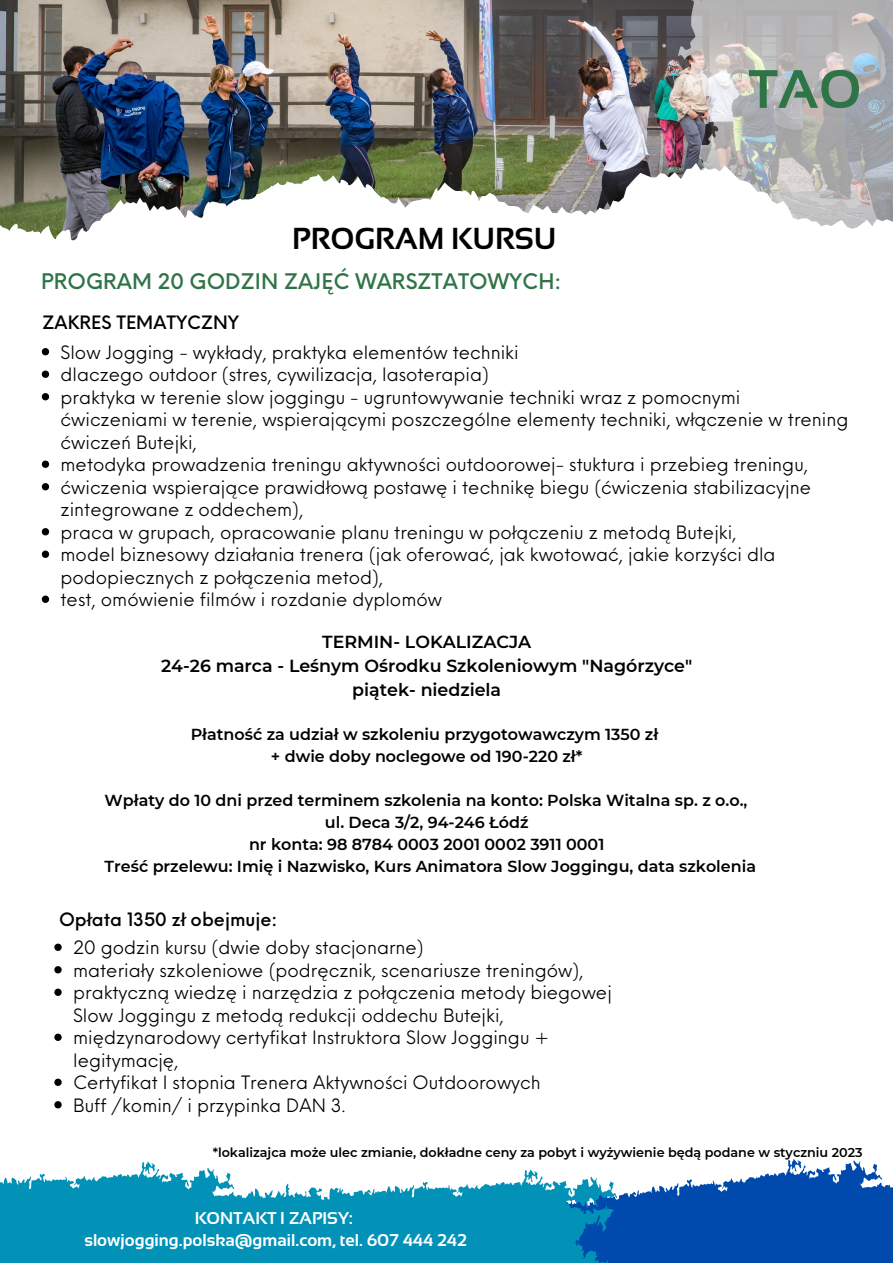
<style>
.page{position:relative;width:893px;height:1263px;background:#fff}
.page>*{position:absolute;margin:0;border:0;box-sizing:border-box;transform-origin:0 0}
.t1{font:700 54px "Sansation";color:#2f7447}
.t2{font:700 30.38px "Sansation";color:#000}
.t3{font:500 21px "Neue Einstellung";color:#2f7447}
.t4{font:18px/22.5px "Neue Einstellung";color:#000}
.t5{font:500 18px "Neue Einstellung";color:#000}
.t6{font:600 17.4px/24.2px "Montserrat";color:#000;text-align:center}
.t7{font:700 17.1px/21.8px "Sansation";color:#fff;text-align:center}
.t8{font:600 15.9px/21.9px "Montserrat";color:#000;text-align:center}
.t9{font:600 12.75px "Montserrat";color:#000}
</style>
<div class="page">
<img style="left:0;top:0;width:678px;height:142px">
<svg style="left:678px;top:0;width:215px;height:142px;background:#b3b2b3"></svg>
<img style="left:0;top:142px;width:893px;height:21px">
<svg style="left:0;top:163px;width:893px;height:212px"></svg>
<svg style="left:54px;top:943px;width:8px;height:8px"></svg>
<svg style="left:54px;top:966px;width:8px;height:7px"></svg>
<svg style="left:54px;top:988px;width:8px;height:8px"></svg>
<svg style="left:54px;top:1033px;width:8px;height:8px"></svg>
<svg style="left:54px;top:1078px;width:8px;height:8px"></svg>
<svg style="left:54px;top:1101px;width:8px;height:7px"></svg>
<svg style="left:42px;top:348px;width:7px;height:7px"></svg>
<svg style="left:42px;top:371px;width:7px;height:7px"></svg>
<svg style="left:42px;top:393px;width:7px;height:7px"></svg>
<svg style="left:42px;top:461px;width:7px;height:7px"></svg>
<svg style="left:42px;top:483px;width:7px;height:7px"></svg>
<svg style="left:42px;top:528px;width:7px;height:7px"></svg>
<svg style="left:42px;top:551px;width:7px;height:7px"></svg>
<svg style="left:42px;top:596px;width:7px;height:7px"></svg>
<svg style="left:624px;top:1159px;width:269px;height:104px;fill:#004aad"></svg>
<svg style="left:0;top:1162px;width:624px;height:101px;fill:#0292b7"></svg>
<h2 class="t2" style="left:292px;top:222px;width:266px">PROGRAM KURSU</h2>
<p class="t3" style="left:41px;top:263px;width:522px">PROGRAM 20 GODZIN ZAJĘĆ WARSZTATOWYCH:</p>
<p class="t5" style="left:43px;top:306px;width:198px">ZAKRES TEMATYCZNY</p>
<h1 class="t1" style="left:749px;top:59px;width:114px">TAO</h1>
<p class="t4" style="left:61px;top:339px;width:789px">Slow Jogging - wykłady, praktyka elementów techniki<br>dlaczego outdoor (stres, cywilizacja, lasoterapia)<br>praktyka w terenie slow joggingu - ugruntowywanie techniki wraz z pomocnymi ćwiczeniami w terenie, wspierającymi poszczególne elementy techniki, włączenie w trening ćwiczeń Butejki,<br>metodyka prowadzenia treningu aktywności outdoorowej- stuktura i przebieg treningu, ćwiczenia wspierające prawidłową postawę i technikę biegu (ćwiczenia stabilizacyjne zintegrowane z oddechem),<br>praca w grupach, opracowanie planu treningu w połączeniu z metodą Butejki,<br>model biznesowy działania trenera (jak oferować, jak kwotować, jakie korzyści dla podopiecznych z połączenia metod),<br>test, omówienie filmów i rozdanie dyplomów</p>
<p class="t6" style="left:161px;top:629px;width:532px">TERMIN- LOKALIZACJA<br>24-26 marca - Leśnym Ośrodku Szkoleniowym "Nagórzyce" piątek- niedziela</p>
<p class="t8" style="left:191px;top:723px;width:469px">Płatność za udział w szkoleniu przygotowawczym 1350 zł + dwie doby noclegowe od 190-220 zł*</p>
<p class="t8" style="left:105px;top:789px;width:653px">Wpłaty do 10 dni przed terminem szkolenia na konto: Polska Witalna sp. z o.o., ul. Deca 3/2, 94-246 Łódź<br>nr konta: 98 8784 0003 2001 0002 3911 0001<br>Treść przelewu: Imię i Nazwisko, Kurs Animatora Slow Joggingu, data szkolenia</p>
<p class="t5" style="left:59px;top:903px;width:220px">Opłata 1350 zł obejmuje:</p>
<p class="t4" style="left:73px;top:935px;width:540px">20 godzin kursu (dwie doby stacjonarne)<br>materiały szkoleniowe (podręcznik, scenariusze treningów), praktyczną wiedzę i narzędzia z połączenia metody biegowej Slow Joggingu z metodą redukcji oddechu Butejki, międzynarodowy certyfikat Instruktora Slow Joggingu + legitymację,<br>Certyfikat I stopnia Trenera Aktywności Outdoorowych<br>Buff /komin/ i przypinka DAN 3.</p>
<p class="t9" style="left:213px;top:1145px;width:651px">*lokalizajca może ulec zmianie, dokładne ceny za pobyt i wyżywienie będą podane w styczniu 2023</p>
<p class="t7" style="left:84px;top:1207px;width:384px">KONTAKT I ZAPISY: slowjogging.polska@gmail.com, tel. 607 444 242</p>
</div>
